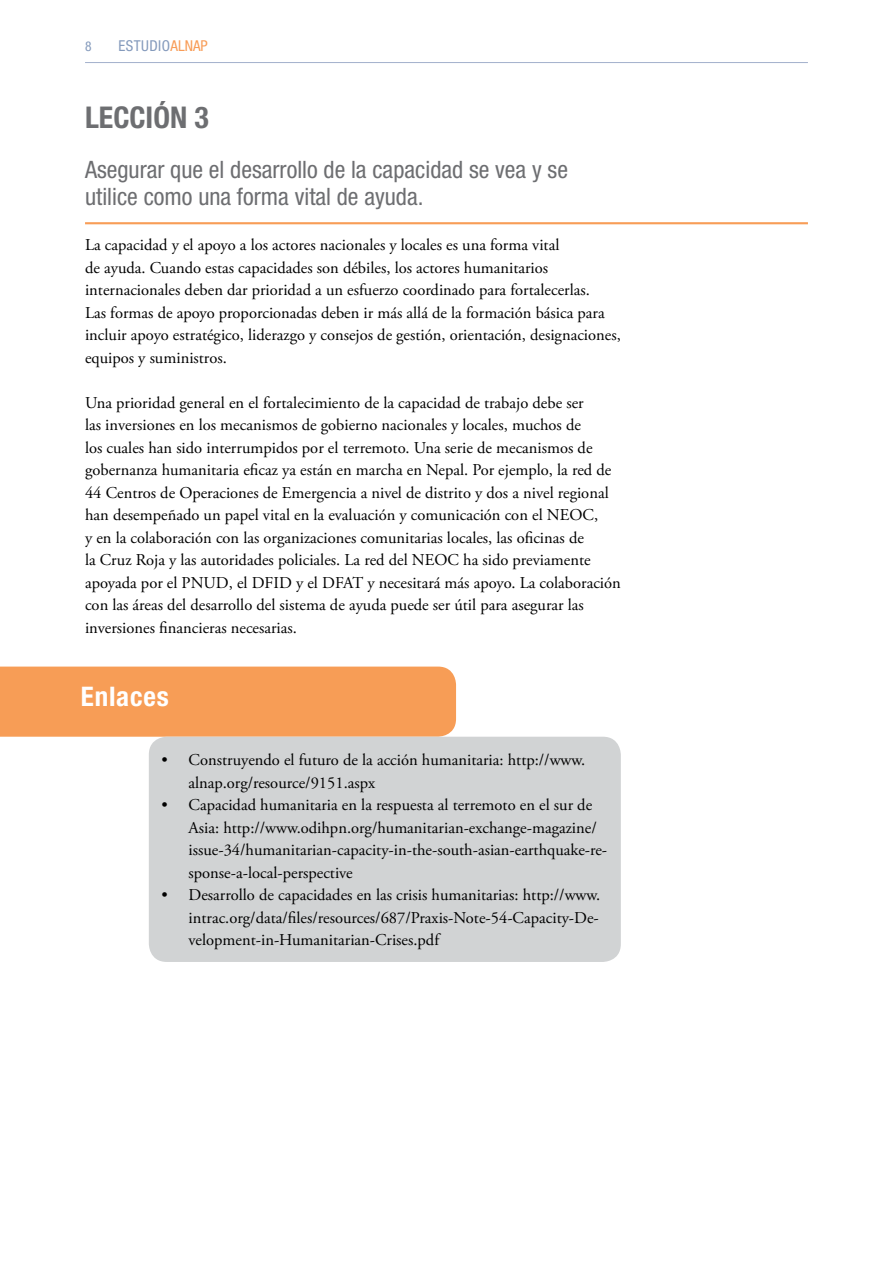
<style>
.page{position:relative;width:893px;height:1263px;background:#fff}
.page>*{position:absolute;margin:0;border:0;box-sizing:border-box;transform-origin:0 0}
.t1{font:700 condensed 30px "Helvetica Neue LT Std";color:#6d6e71}
.t2{font:700 condensed 27px "Helvetica Neue LT Std";letter-spacing:.03em;color:#fff}
.t3{font:condensed 24px/27px "Helvetica Neue LT Std";color:#6d6e71}
.t4{font:16.5px/22.5px "Adobe Garamond Pro";color:#000}
.t5{font:condensed 15px "Helvetica Neue LT Std";letter-spacing:.03em;color:#849abc}
.t6{font:condensed 13.5px "Helvetica Neue LT Std";color:#849abc}
.s1{color:#f89c57}
</style>
<div class="page">
<hr style="left:85px;top:62px;width:723px;height:1px;background:#a3b1cc">
<hr style="left:85px;top:222px;width:723px;height:2px;background:#f89d57">
<div style="left:0;top:666px;width:456px;height:71px;background:#f79d56"></div>
<div style="left:149px;top:737px;width:472px;height:225px;background:#d1d3d4;border-radius:18px"></div>
<p class="t6" style="left:85px;top:39px;width:8px">8</p>
<p class="t5" style="left:119px;top:37px;width:91px">ESTUDIO<span class="s1">ALNAP</span></p>
<h1 class="t1" style="left:85px;top:100px;width:125px">LECCIÓN 3</h1>
<h3 class="t3" style="left:85px;top:156px;width:484px">Asegurar que el desarrollo de la capacidad se vea y se utilice como una forma vital de ayuda.</h3>
<p class="t4" style="left:85px;top:234px;width:537px">La capacidad y el apoyo a los actores nacionales y locales es una forma vital<br>de ayuda. Cuando estas capacidades son débiles, los actores humanitarios internacionales deben dar prioridad a un esfuerzo coordinado para fortalecerlas.<br>Las formas de apoyo proporcionadas deben ir más allá de la formación básica para incluir apoyo estratégico, liderazgo y consejos de gestión, orientación, designaciones, equipos y suministros.</p>
<p class="t4" style="left:85px;top:392px;width:537px">Una prioridad general en el fortalecimiento de la capacidad de trabajo debe ser<br>las inversiones en los mecanismos de gobierno nacionales y locales, muchos de<br>los cuales han sido interrumpidos por el terremoto. Una serie de mecanismos de gobernanza humanitaria eficaz ya están en marcha en Nepal. Por ejemplo, la red de 44 Centros de Operaciones de Emergencia a nivel de distrito y dos a nivel regional han desempeñado un papel vital en la evaluación y comunicación con el NEOC,<br>y en la colaboración con las organizaciones comunitarias locales, las oficinas de<br>la Cruz Roja y las autoridades policiales. La red del NEOC ha sido previamente apoyada por el PNUD, el DFID y el DFAT y necesitará más apoyo. La colaboración con las áreas del desarrollo del sistema de ayuda puede ser útil para asegurar las inversiones financieras necesarias.</p>
<h2 class="t2" style="left:81px;top:680px;width:89px">Enlaces</h2>
<p class="t4" style="left:189px;top:749px;width:398px;text-indent:-27px">• Construyendo el futuro de la acción humanitaria: http://www. alnap.org/resource/9151.aspx</p>
<p class="t4" style="left:189px;top:794px;width:420px;text-indent:-27px">• Capacidad humanitaria en la respuesta al terremoto en el sur de Asia: http://www.odihpn.org/humanitarian-exchange-magazine/ issue-34/humanitarian-capacity-in-the-south-asian-earthquake-re&shy;sponse-a-local-perspective</p>
<p class="t4" style="left:189px;top:884px;width:413px;text-align:justify;text-indent:-27px">• Desarrollo de capacidades en las crisis humanitarias: http://www. intrac.org/data/files/resources/687/Praxis-Note-54-Capacity-De&shy;velopment-in-Humanitarian-Crises.pdf</p>
</div>
